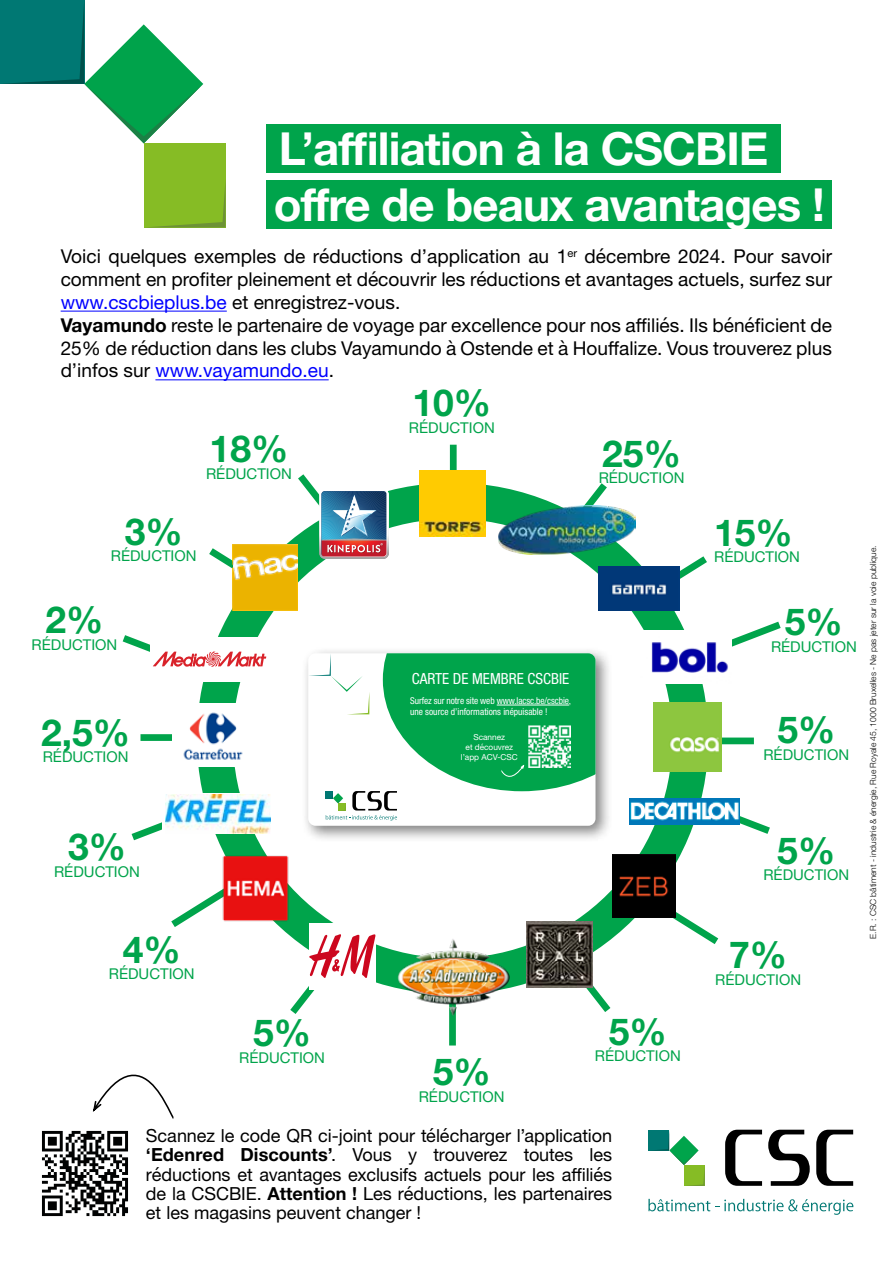
<style>
.page{position:relative;width:893px;height:1263px;background:#fff}
.page>*{position:absolute;margin:0;border:0;box-sizing:border-box;transform-origin:0 0}
.t1{font:700 45.6px/55.8px "Helvetica Neue LT Pro";letter-spacing:-.02em;color:#fff}
.t2{font:700 37.2px "Helvetica Neue LT Pro";color:#00a44b}
.t3{font:19.05px/23px "Helvetica Neue";color:#000}
.t4{font:18px/19px "Helvetica Neue";color:#000;text-align:justify}
.t5{font:condensed 15.3px "Helvetica Neue LT Std";color:#fff}
.t6{font:14.85px "Helvetica Neue";color:#00a44b}
.t7{font:condensed 9.45px/11.2px "Helvetica Neue LT Std";letter-spacing:-.005em;color:#fff}
.t8{font:300 8.55px "Helvetica Neue LT Pro";color:#000}
.t9{font:8.25px/9.9px "Helvetica Neue";color:#fff;text-align:center}
.s1{color:#00f}
.s2{font-family:"Helvetica Neue LT Pro";font-weight:700}
.s3{font-family:"Helvetica Neue LT Pro";font-weight:700;font-size:18.15px}
</style>
<div class="page">
<svg style="left:209px;top:544px;width:24px;height:50px"></svg>
<svg style="left:131px;top:822px;width:31px;height:19px"></svg>
<svg style="left:171px;top:893px;width:45px;height:34px"></svg>
<svg style="left:701px;top:816px;width:69px;height:18px"></svg>
<svg style="left:673px;top:898px;width:46px;height:46px"></svg>
<svg style="left:586px;top:951px;width:25px;height:61px"></svg>
<svg style="left:732px;top:621px;width:49px;height:26px"></svg>
<div style="left:691px;top:737px;width:63px;height:7px;background:#00a44b"></div>
<div style="left:140px;top:734px;width:64px;height:7px;background:#00a44b"></div>
<div style="left:144px;top:143px;width:81px;height:85px;background:#86bc25"></div>
<svg style="left:0;top:0;width:203px;height:143px"></svg>
<svg style="left:154px;top:190px;width:71px;height:37px"></svg>
<div style="left:266px;top:125px;width:515px;height:48px;background:#00a44b"></div>
<div style="left:266px;top:181px;width:566px;height:48px;background:#00a44b"></div>
<hr style="left:61px;top:311px;width:166px;height:1px;background:#00f">
<hr style="left:155px;top:379px;width:174px;height:1px;background:#00f">
<img style="left:42px;top:1130px;width:86px;height:87px">
<svg style="left:642px;top:556px;width:65px;height:46px"></svg>
<svg style="left:556px;top:483px;width:51px;height:22px"></svg>
<div style="left:450px;top:445px;width:7px;height:63px;background:#00a44b"></div>
<div style="left:197px;top:483px;width:511px;height:511px;border:36px solid #00a44b;border-radius:50%"></div>
<img style="left:629px;top:798px;width:111px;height:26px">
<div style="left:172px;top:704px;width:84px;height:63px;background:#fff"></div>
<img style="left:183px;top:712px;width:60px;height:48px">
<img style="left:419px;top:471px;width:67px;height:66px">
<svg style="left:291px;top:474px;width:98px;height:85px"></svg>
<img style="left:647px;top:630px;width:81px;height:54px">
<img style="left:599px;top:567px;width:80px;height:44px">
<div style="left:449px;top:993px;width:7px;height:52px;background:#00a44b"></div>
<img style="left:499px;top:505px;width:137px;height:49px">
<svg style="left:92px;top:1074px;width:82px;height:61px"></svg>
<img style="left:527px;top:921px;width:66px;height:67px">
<img style="left:395px;top:939px;width:116px;height:79px">
<img style="left:233px;top:544px;width:64px;height:67px">
<div style="left:150px;top:637px;width:119px;height:44px;background:#fff"></div>
<svg style="left:122px;top:630px;width:144px;height:37px"></svg>
<div style="left:309px;top:923px;width:66px;height:66px;background:#fff"></div>
<svg style="left:286px;top:933px;width:89px;height:81px"></svg>
<svg style="left:166px;top:793px;width:105px;height:36px"></svg>
<img style="left:165px;top:795px;width:105px;height:38px">
<img style="left:612px;top:854px;width:63px;height:64px">
<img style="left:654px;top:703px;width:67px;height:68px">
<img style="left:216px;top:844px;width:80px;height:87px">
<div style="left:301px;top:646px;width:312px;height:197px;background:#000;opacity:.5"></div>
<div style="left:308px;top:653px;width:287px;height:173px;background:#fff;border-radius:7px"></div>
<svg style="left:308px;top:653px;width:287px;height:168px"></svg>
<svg style="left:725px;top:1130px;width:37px;height:56px"></svg>
<svg style="left:768px;top:1130px;width:42px;height:56px"></svg>
<svg style="left:816px;top:1130px;width:37px;height:56px"></svg>
<svg style="left:648px;top:1199px;width:205px;height:16px"></svg>
<svg style="left:648px;top:1130px;width:57px;height:56px"></svg>
<h1 class="t1" style="left:274px;top:120px;width:552px">L’affiliation à la CSCBIE offre de beaux avantages !</h1>
<p class="t3" style="left:61px;top:246px;width:773px">Voici quelques exemples de réductions d’application au 1<sup>er</sup> décembre 2024. Pour savoir comment en profiter pleinement et découvrir les réductions et avantages actuels, surfez sur <span class="s1">www.cscbieplus.be</span> et enregistrez-vous.<br><span class="s2">Vayamundo</span> reste le partenaire de voyage par excellence pour nos affiliés. Ils bénéficient de 25% de réduction dans les clubs Vayamundo à Ostende et à Houffalize. Vous trouverez plus d’infos sur <span class="s1">www.vayamundo.eu</span>.</p>
<p class="t6" style="left:409px;top:417px;width:87px">RÉDUCTION</p>
<h2 class="t2" style="left:413px;top:380px;width:80px">10%</h2>
<h2 class="t2" style="left:210px;top:426px;width:80px">18%</h2>
<p class="t6" style="left:206px;top:463px;width:87px">RÉDUCTION</p>
<h2 class="t2" style="left:125px;top:508px;width:59px">3%</h2>
<p class="t6" style="left:111px;top:545px;width:87px">RÉDUCTION</p>
<h2 class="t2" style="left:46px;top:597px;width:59px">2%</h2>
<p class="t6" style="left:32px;top:634px;width:87px">RÉDUCTION</p>
<h2 class="t2" style="left:41px;top:710px;width:91px">2,5%</h2>
<p class="t6" style="left:43px;top:746px;width:87px">RÉDUCTION</p>
<h2 class="t2" style="left:68px;top:824px;width:59px">3%</h2>
<p class="t6" style="left:54px;top:861px;width:87px">RÉDUCTION</p>
<h2 class="t2" style="left:123px;top:926px;width:59px">4%</h2>
<p class="t6" style="left:109px;top:963px;width:87px">RÉDUCTION</p>
<h2 class="t2" style="left:253px;top:1010px;width:59px">5%</h2>
<p class="t6" style="left:239px;top:1047px;width:87px">RÉDUCTION</p>
<h2 class="t2" style="left:602px;top:430px;width:80px">25%</h2>
<p class="t6" style="left:599px;top:467px;width:87px">RÉDUCTION</p>
<p class="t5" style="left:412px;top:670px;width:159px">CARTE DE MEMBRE CSCBIE</p>
<p class="t7" style="left:410px;top:695px;width:163px">Surfez sur notre site web www.lacsc.be/cscbie, une source d’informations inépuisable !</p>
<p class="t9" style="left:461px;top:733px;width:58px">Scannez<br>et découvrez l’app ACV-CSC</p>
<h2 class="t2" style="left:433px;top:1049px;width:59px">5%</h2>
<p class="t6" style="left:419px;top:1085px;width:87px">RÉDUCTION</p>
<h2 class="t2" style="left:609px;top:1008px;width:59px">5%</h2>
<p class="t6" style="left:595px;top:1045px;width:87px">RÉDUCTION</p>
<p class="t4" style="left:146px;top:1127px;width:468px">Scannez le code QR ci-joint pour télécharger l’application <span class="s2">‘</span><span class="s3">Edenred Discounts</span><span class="s2">’</span>. Vous y trouverez toutes les réductions et avantages exclusifs actuels pour les affiliés de la CSCBIE. <span class="s2">Attention !</span> Les réductions, les partenaires et les magasins peuvent changer !</p>
<h2 class="t2" style="left:714px;top:509px;width:80px">15%</h2>
<p class="t6" style="left:714px;top:546px;width:87px">RÉDUCTION</p>
<h2 class="t2" style="left:785px;top:599px;width:59px">5%</h2>
<p class="t6" style="left:771px;top:635px;width:87px">RÉDUCTION</p>
<h2 class="t2" style="left:777px;top:707px;width:59px">5%</h2>
<p class="t6" style="left:763px;top:743px;width:87px">RÉDUCTION</p>
<h2 class="t2" style="left:777px;top:827px;width:59px">5%</h2>
<p class="t6" style="left:763px;top:864px;width:87px">RÉDUCTION</p>
<h2 class="t2" style="left:729px;top:932px;width:59px">7%</h2>
<p class="t6" style="left:715px;top:969px;width:87px">RÉDUCTION</p>
<p class="t8" style="left:868px;top:938px;width:394px;rotate:-90deg">E.R. : CSC bâtiment - industrie &amp; énergie, Rue Royale 45, 1000 Bruxelles - Ne pas jeter sur la voie publique.</p>
</div>
